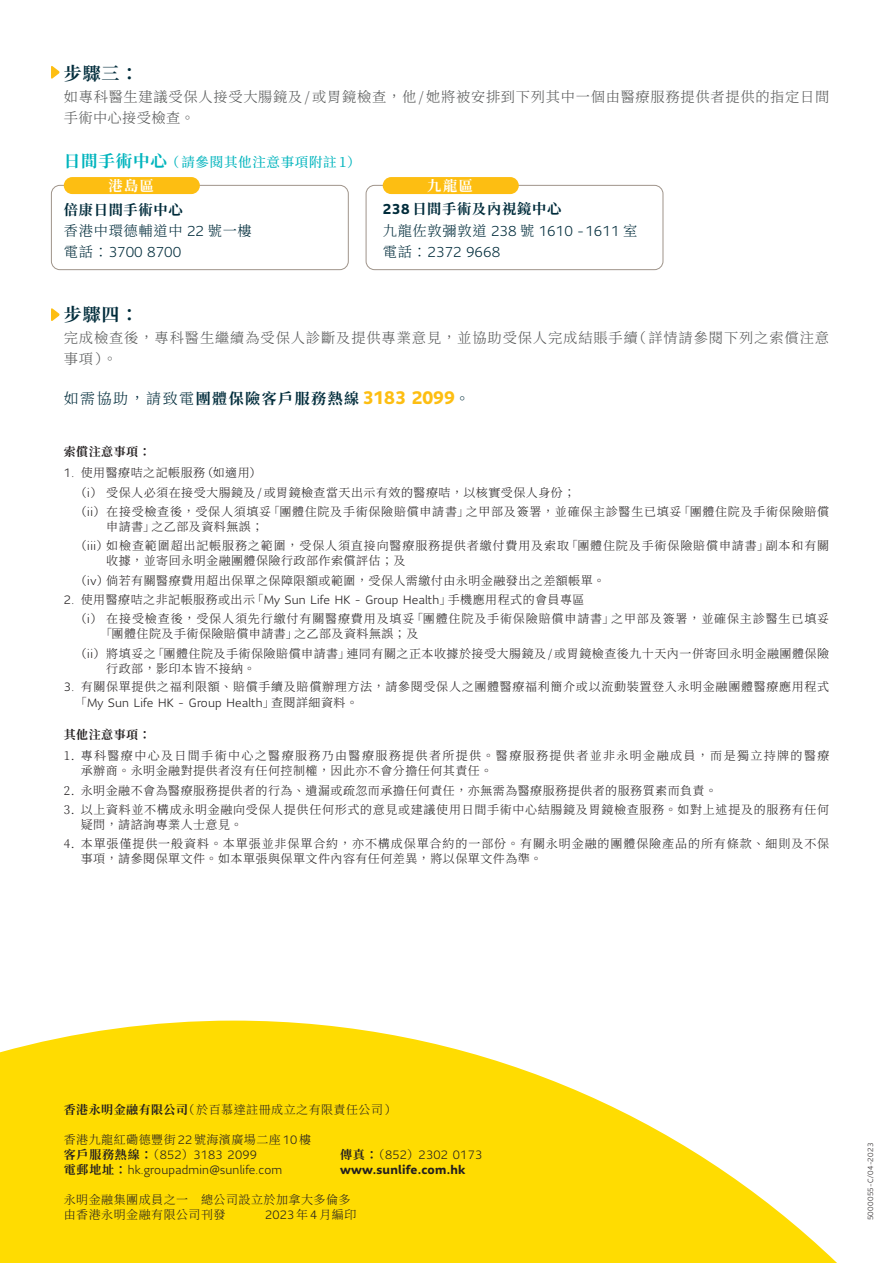
<style>
.page{position:relative;width:893px;height:1263px;background:#fff}
.page>*{position:absolute;margin:0;border:0;box-sizing:border-box;transform-origin:0 0}
.t1{font:700 18px "Noto Serif CJ Ktc";letter-spacing:.05em;color:#002c3b}
.t2{font:700 15px "Noto Serif CJ Ktc";letter-spacing:.1em;color:#002c3b}
.t3{font:300 14.25px/21px "Noto Serif CJ Ktc";letter-spacing:.05em;color:#545555}
.t4{font:300 14.25px "Sun Life Sans";color:#002c3b}
.t5{font:700 14.25px "Noto Serif CJ Ktc";letter-spacing:.05em;color:#002c3b}
.t6{font:300 14.25px "Noto Serif CJ Ktc";letter-spacing:.05em;color:#002c3b}
.t7{font:700 14.25px "Noto Serif CJ Ktc";letter-spacing:.1em;color:#fff}
.t8{font:500 13.5px "Noto Serif CJ Ktc";letter-spacing:.05em;color:#00b4bd}
.t9{font:300 12px/15px "Noto Serif CJ Ktc";letter-spacing:.045em;color:#231f20}
.t10{font:300 12px/15px "Noto Serif CJ Ktc";letter-spacing:.075em;color:#231f20}
.t11{font:300 12px/15px "Noto Serif CJ Ktc";letter-spacing:.115em;color:#231f20}
.t12{font:300 12px "Sun Life Sans";letter-spacing:.02em;color:#231f20}
.t13{font:700 12px "Sun Life Sans";letter-spacing:.02em;color:#231f20}
.t14{font:700 12px "Noto Serif CJ Ktc";letter-spacing:.04em;color:#231f20}
.t15{font:300 7.5px "Sun Life Sans";letter-spacing:.04em;color:#231f20}
.s1{font-weight:700;font-size:16.5px}
.s2{font-family:"Sun Life Sans"}
.s3{font-family:"Noto Serif CJ Ktc"}
.s4{font-weight:300}
.s5{font-family:"Sun Life Sans";font-size:18px;color:#fdbe12}
.s6{font-weight:700}
.s7{font-family:"Noto Serif CJ Ktc";font-weight:700}
</style>
<div class="page">
<svg style="left:1px;top:1020px;width:836px;height:243px"></svg>
<div style="left:51px;top:185px;width:298px;height:85px;border:1px solid #9f948a;border-radius:9px"></div>
<div style="left:366px;top:185px;width:297px;height:85px;border:1px solid #9f948a;border-radius:9px"></div>
<svg style="left:0;top:1052px;width:1px;height:211px"></svg>
<div style="left:64px;top:177px;width:136px;height:17px;background:#fdbe12;border-radius:9px"></div>
<div style="left:383px;top:177px;width:136px;height:17px;background:#fdbe12;border-radius:9px"></div>
<svg style="left:51px;top:66px;width:9px;height:13px"></svg>
<svg style="left:51px;top:308px;width:9px;height:13px"></svg>
<p class="t1" style="left:64px;top:63px;width:76px">步驟三：</p>
<p class="t3" style="left:64px;top:86px;width:767px">如專科醫生建議受保人接受大腸鏡及/或胃鏡檢查，他/她將被安排到下列其中一個由醫療服務提供者提供的指定日間手術中心接受檢查。</p>
<p class="t8" style="left:64px;top:154px;width:298px"><span class="s1">日間手術中心</span> （請參閱其他注意事項附註 1）</p>
<p class="t7" style="left:109px;top:178px;width:47px">港島區</p>
<p class="t5" style="left:64px;top:202px;width:120px">倍康日間手術中心</p>
<p class="t6" style="left:64px;top:223px;width:190px">香港中環德輔道中 <span class="s2">22</span> 號一樓</p>
<p class="t4" style="left:64px;top:242px;width:119px"><span class="s3">電話：</span>3700 8700</p>
<p class="t7" style="left:427px;top:178px;width:47px">九龍區</p>
<p class="t5" style="left:383px;top:201px;width:180px"><span class="s2">238</span> 日間手術及內視鏡中心</p>
<p class="t4" style="left:383px;top:221px;width:256px"><span class="s3">九龍佐敦彌敦道</span> 238 <span class="s3">號</span> 1610 -1611 <span class="s3">室</span></p>
<p class="t4" style="left:383px;top:242px;width:119px"><span class="s3">電話：</span>2372 9668</p>
<p class="t1" style="left:64px;top:304px;width:76px">步驟四：</p>
<p class="t3" style="left:64px;top:327px;width:767px">完成檢查後，專科醫生繼續為受保人診斷及提供專業意見，並協助受保人完成結賬手續（詳情請參閱下列之索償注意事項）。</p>
<p class="t2" style="left:64px;top:390px;width:408px"><span class="s4">如需協助，請致電</span>團體保險客戶服務熱線 <span class="s5">3183 2099</span><span class="s4">。</span></p>
<p class="t14" style="left:64px;top:445px;width:88px">索償注意事項：</p>
<p class="t9" style="left:64px;top:466px;width:199px"><span class="s2">1.</span> 使用醫療咭之記帳服務（如適用）</p>
<p class="t9" style="left:75px;top:485px;width:502px">（<span class="s2">i</span>）受保人必須在接受大腸鏡及/或胃鏡檢查當天出示有效的醫療咭，以核實受保人身份；</p>
<p class="t9" style="left:106px;top:505px;width:724px;text-indent:-32px">（<span class="s2">ii</span>）在接受檢查後，受保人須填妥「團體住院及手術保險賠償申請書」之甲部及簽署，並確保主診醫生已填妥「團體住院及手術保險賠償申請書」之乙部及資料無誤；</p>
<p class="t10" style="left:106px;top:539px;width:724px;text-indent:-32px">（<span class="s2">iii</span>）如檢查範圍超出記帳服務之範圍，受保人須直接向醫療服務提供者繳付費用及索取「團體住院及手術保險賠償申請書」副本和有關收據，並寄回永明金融團體保險行政部作索償評估；及</p>
<p class="t9" style="left:75px;top:573px;width:532px">（<span class="s2">iv</span>）倘若有關醫療費用超出保單之保障限額或範圍，受保人需繳付由永明金融發出之差額帳單。</p>
<p class="t9" style="left:64px;top:592px;width:522px"><span class="s2">2.</span> 使用醫療咭之非記帳服務或出示「<span class="s2">My Sun Life HK - Group Health</span>」手機應用程式的會員專區</p>
<p class="t10" style="left:100px;top:612px;width:730px;text-indent:-26px">（<span class="s2">i</span>）在接受檢查後，受保人須先行繳付有關醫療費用及填妥「團體住院及手術保險賠償申請書」之甲部及簽署，並確保主診醫生已填妥「團體住院及手術保險賠償申請書」之乙部及資料無誤；及</p>
<p class="t9" style="left:106px;top:646px;width:724px;text-indent:-32px">（<span class="s2">ii</span>）將填妥之「團體住院及手術保險賠償申請書」連同有關之正本收據於接受大腸鏡及 / 或胃鏡檢查後九十天內一併寄回永明金融團體保險行政部，影印本皆不接納。</p>
<p class="t9" style="left:75px;top:680px;width:756px;text-indent:-11px"><span class="s2">3.</span> 有關保單提供之福利限額、賠償手續及賠償辦理方法，請參閱受保人之團體醫療福利簡介或以流動裝置登入永明金融團體醫療應用程式「<span class="s2">My Sun Life HK - Group Health</span>」查閱詳細資料。</p>
<p class="t14" style="left:64px;top:728px;width:88px">其他注意事項：</p>
<p class="t11" style="left:81px;top:749px;width:750px;text-indent:-17px">1. 專科醫療中心及日間手術中心之醫療服務乃由醫療服務提供者所提供。醫療服務提供者並非永明金融成員，而是獨立持牌的醫療承辦商。永明金融對提供者沒有任何控制權，因此亦不會分擔任何其責任。</p>
<p class="t9" style="left:64px;top:783px;width:655px">2. 永明金融不會為醫療服務提供者的行為、遺漏或疏忽而承擔任何責任，亦無需為醫療服務提供者的服務質素而負責。</p>
<p class="t9" style="left:81px;top:802px;width:750px;text-indent:-17px">3. 以上資料並不構成永明金融向受保人提供任何形式的意見或建議使用日間手術中心結腸鏡及胃鏡檢查服務。如對上述提及的服務有任何疑問，請諮詢專業人士意見。</p>
<p class="t10" style="left:81px;top:836px;width:750px;text-indent:-17px">4. 本單張僅提供一般資料。本單張並非保單合約，亦不構成保單合約的一部份。有關永明金融的團體保險產品的所有條款、細則及不保事項，請參閱保單文件。如本單張與保單文件內容有任何差異，將以保單文件為準。</p>
<p class="t9" style="left:64px;top:1102px;width:334px"><span class="s6">香港永明金融有限公司</span>（於百慕達註冊成立之有限責任公司）</p>
<p class="t9" style="left:64px;top:1132px;width:249px">香港九龍紅磡德豐街<span class="s2">22</span>號海濱廣場二座<span class="s2">10</span>樓</p>
<p class="t12" style="left:64px;top:1147px;width:195px"><span class="s7">客戶服務熱線：</span><span class="s3">（</span>852<span class="s3">）</span>3183 2099</p>
<p class="t12" style="left:340px;top:1147px;width:144px"><span class="s7">傳真：</span><span class="s3">（</span>852<span class="s3">）</span>2302 0173</p>
<p class="t12" style="left:64px;top:1162px;width:220px"><span class="s7">電郵地址：</span>hk.groupadmin@sunlife.com</p>
<p class="t13" style="left:340px;top:1161px;width:127px">www.sunlife.com.hk</p>
<p class="t9" style="left:64px;top:1192px;width:288px">永明金融集團成員之一　總公司設立於加拿大多倫多</p>
<p class="t9" style="left:64px;top:1207px;width:163px">由香港永明金融有限公司刊發</p>
<p class="t12" style="left:265px;top:1207px;width:93px">2023<span class="s3">年</span>4 <span class="s3">月編印</span></p>
<p class="t15" style="left:865px;top:1220px;width:79px;rotate:-90deg">5000055-C/04-2023</p>
</div>
